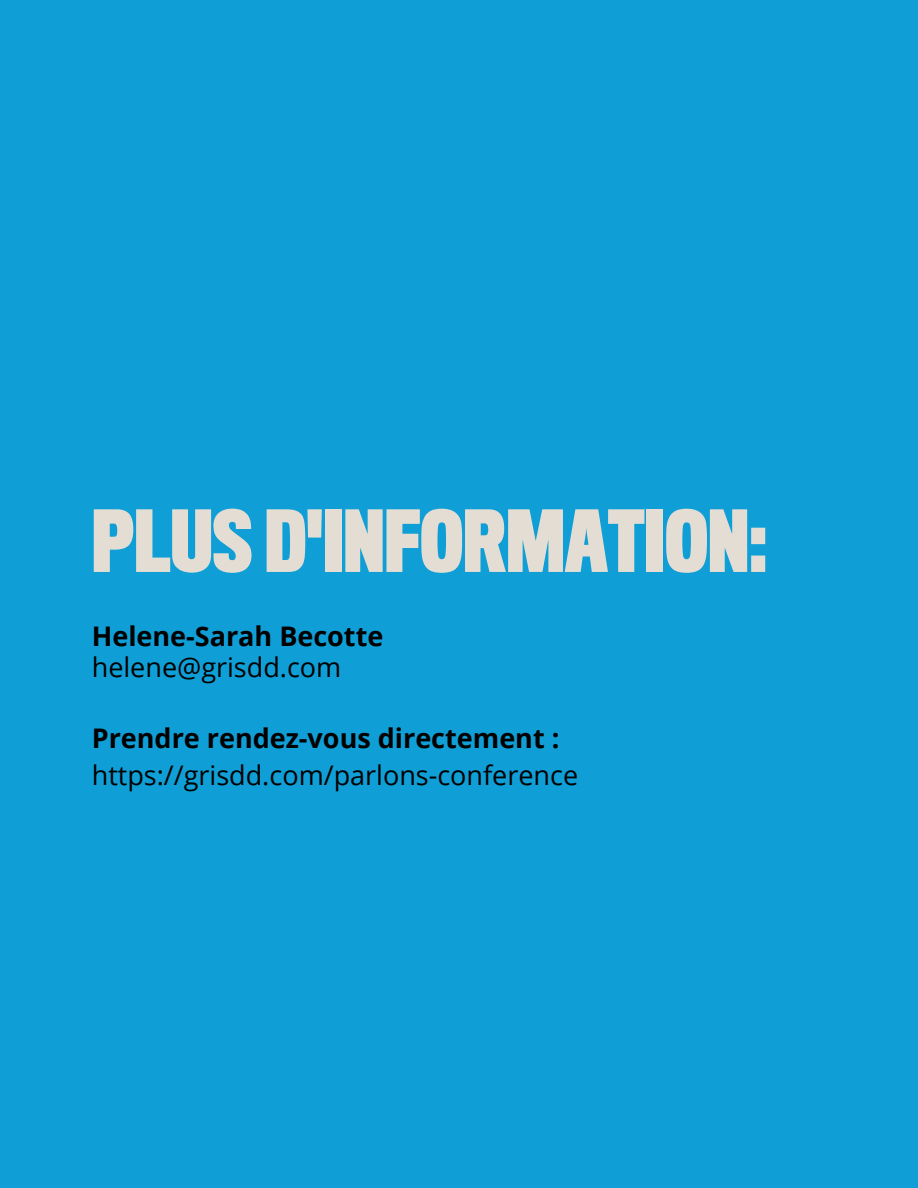
<style>
.page{position:relative;width:918px;height:1188px;background:#0f9fd6}
.page>*{position:absolute;margin:0;border:0;box-sizing:border-box;transform-origin:0 0}
.t1{font:700 78.45px "Titling Gothic FB Comp";color:#e4ddd3}
.t2{font:27px "Open Sans";color:#000}
.t3{font:700 27px "Open Sans";color:#000}
</style>
<div class="page">
<p class="t1" style="left:92px;top:509px;width:677px">PLUS D'INFORMATION:</p>
<p class="t3" style="left:92px;top:617px;width:293px">Helene-Sarah Becotte</p>
<p class="t2" style="left:92px;top:649px;width:251px">helene@grisdd.com</p>
<p class="t3" style="left:92px;top:719px;width:469px">Prendre rendez-vous directement :</p>
<p class="t2" style="left:92px;top:756px;width:488px">https://grisdd.com/parlons-conference</p>
</div>
